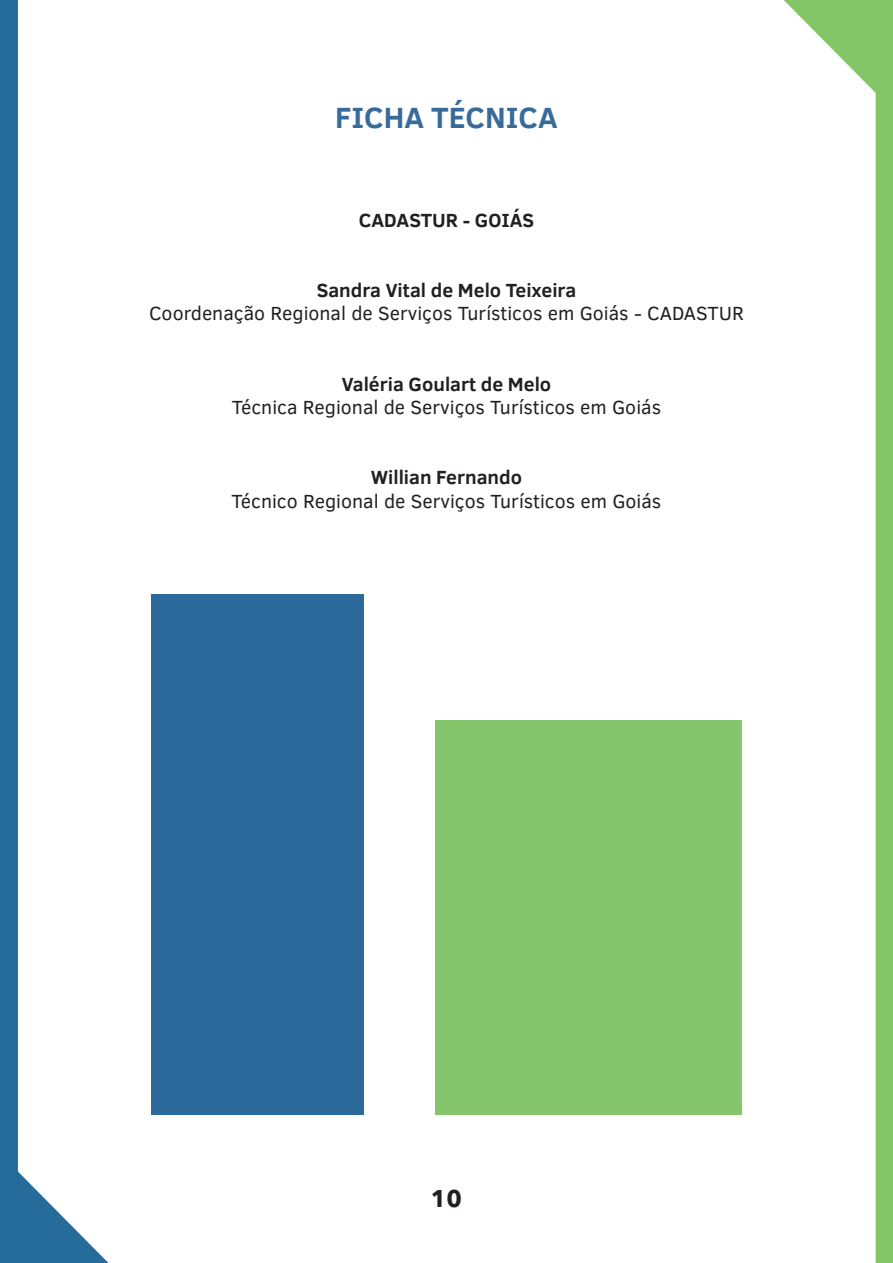
<style>
.page{position:relative;width:893px;height:1263px;background:#fff}
.page>*{position:absolute;margin:0;border:0;box-sizing:border-box;transform-origin:0 0}
.t1{font:700 30px "Clear Sans";color:#386b9a}
.t2{font:700 24px "Avenir Next LT Pro";color:#231f20}
.t3{font:19.5px "Clear Sans";color:#231f20}
.t4{font:700 19.5px "Clear Sans";color:#231f20}
</style>
<div class="page">
<img style="left:0;top:0;width:893px;height:1263px">
<div style="left:151px;top:594px;width:213px;height:521px;background:#2b6a9b"></div>
<div style="left:436px;top:720px;width:306px;height:395px;background:#85c56c"></div>
<h1 class="t1" style="left:335px;top:96px;width:224px">FICHA TÉCNICA</h1>
<p class="t4" style="left:359px;top:206px;width:177px">CADASTUR - GOIÁS</p>
<p class="t4" style="left:317px;top:276px;width:261px">Sandra Vital de Melo Teixeira</p>
<p class="t3" style="left:149px;top:301px;width:596px">Coordenação Regional de Serviços Turísticos em Goiás - CADASTUR</p>
<p class="t4" style="left:342px;top:370px;width:211px">Valéria Goulart de Melo</p>
<p class="t3" style="left:232px;top:394px;width:431px">Técnica Regional de Serviços Turísticos em Goiás</p>
<p class="t4" style="left:371px;top:463px;width:153px">Willian Fernando</p>
<p class="t3" style="left:232px;top:488px;width:431px">Técnico Regional de Serviços Turísticos em Goiás</p>
<p class="t2" style="left:431px;top:1183px;width:33px">10</p>
</div>
